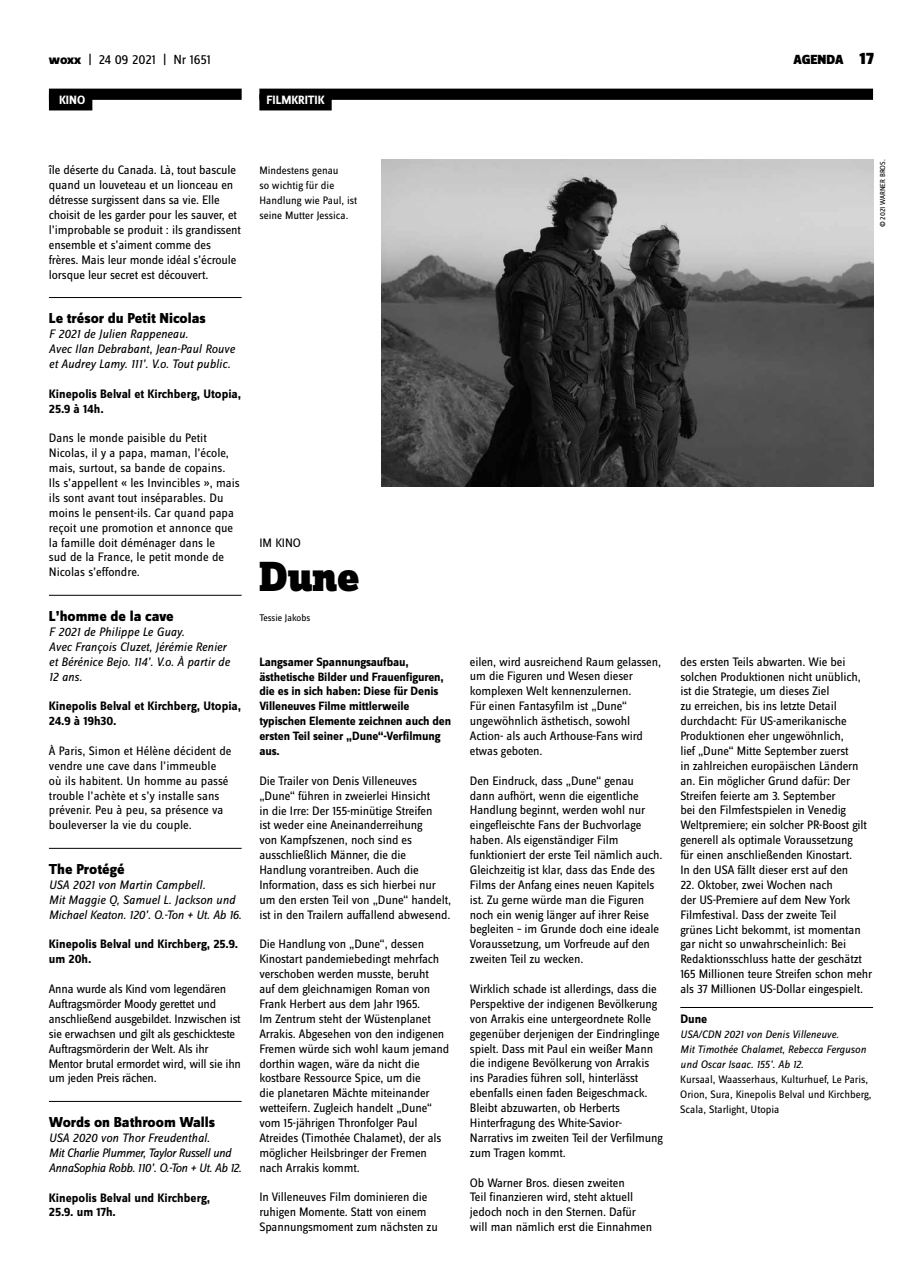
<style>
.page{position:relative;width:922px;height:1276px;background:#fff}
.page>*{position:absolute;margin:0;border:0;box-sizing:border-box;transform-origin:0 0}
.t1{font:900 43.75px "Zine Slab Dis";color:#000}
.t2{font:800 15px "Zine Sans Dis";color:#000}
.t3{font:13.75px "Zine Sans Dis";letter-spacing:-.01em;color:#000}
.t4{font:900 13.75px "Zine Sans Dis";color:#000}
.t5{font:12.75px/14.9px "Zine Sans Dis";letter-spacing:-.01em;color:#000}
.t6{font:italic 12.75px/14.9px "Zine Sans Dis";color:#000}
.t7{font:700 12.75px/14.9px "Zine Sans Dis";color:#000}
.t8{font:italic 12.75px/14.9px "Zine Sans Dis";letter-spacing:-.03em;color:#000}
.t9{font:700 12.5px/14.9px "Zine Sans Dis";letter-spacing:-.01em;color:#000}
.t10{font:700 12.5px "Zine Sans Dis";letter-spacing:-.01em;color:#fff}
.t11{font:11.25px/14.9px "Zine Sans Dis";color:#000}
.t12{font:italic 11.25px/15px "Zine Sans Dis";color:#000}
.t13{font:10px "Zine Sans Dis";color:#000}
.t14{font:7.5px "Zine Sans Dis";color:#000}
.s1{font-weight:800}
.s2{font-size:17.5px}
</style>
<div class="page">
<div style="left:259px;top:89px;width:613px;height:11px;background:#000"></div>
<div style="left:259px;top:94px;width:72px;height:16px;background:#000"></div>
<hr style="left:680px;top:1007px;width:192px;height:1px;background:#000">
<img style="left:381px;top:159px;width:491px;height:328px">
<div style="left:49px;top:89px;width:192px;height:11px;background:#000"></div>
<hr style="left:49px;top:297px;width:192px;height:1px;background:#000">
<hr style="left:49px;top:595px;width:192px;height:1px;background:#000">
<hr style="left:49px;top:848px;width:192px;height:1px;background:#000">
<hr style="left:49px;top:1101px;width:192px;height:1px;background:#000">
<div style="left:49px;top:94px;width:43px;height:16px;background:#000"></div>
<p class="t3" style="left:49px;top:53px;width:163px"><span class="s1">woxx</span> | 24 09 2021 | Nr 1651</p>
<p class="t4" style="left:793px;top:52px;width:82px">AGENDA <span class="s2">17</span></p>
<p class="t10" style="left:266px;top:93px;width:60px">FILMKRITIK</p>
<p class="t10" style="left:59px;top:93px;width:28px">KINO</p>
<p class="t5" style="left:49px;top:163px;width:193px">île déserte du Canada. Là, tout bascule quand un louveteau et un lionceau en détresse surgissent dans sa vie. Elle choisit de les garder pour les sauver, et l’improbable se produit : ils grandissent ensemble et s’aiment comme des frères. Mais leur monde idéal s’écroule lorsque leur secret est découvert.</p>
<p class="t2" style="left:49px;top:310px;width:158px">Le trésor du Petit Nicolas</p>
<p class="t6" style="left:49px;top:327px;width:187px">F 2021 de Julien Rappeneau.<br>Avec Ilan Debrabant, Jean-Paul Rouve et Audrey Lamy. 111’. V.o. Tout public.</p>
<p class="t7" style="left:49px;top:387px;width:194px">Kinepolis Belval et Kirchberg, Utopia,<br>25.9 à 14h.</p>
<p class="t5" style="left:49px;top:431px;width:192px">Dans le monde paisible du Petit Nicolas, il y a papa, maman, l’école, mais, surtout, sa bande de copains.<br>Ils s’appellent « les Invincibles », mais ils sont avant tout inséparables. Du moins le pensent-ils. Car quand papa reçoit une promotion et annonce que la famille doit déménager dans le<br>sud de la France, le petit monde de Nicolas s’effondre.</p>
<p class="t2" style="left:49px;top:608px;width:126px">L’homme de la cave</p>
<p class="t6" style="left:49px;top:624px;width:182px">F 2021 de Philippe Le Guay.<br>Avec François Cluzet, Jérémie Renier et Bérénice Bejo. 114’. V.o. À partir de<br>12 ans.</p>
<p class="t7" style="left:49px;top:699px;width:194px">Kinepolis Belval et Kirchberg, Utopia,<br>24.9 à 19h30.</p>
<p class="t5" style="left:49px;top:744px;width:184px">À Paris, Simon et Hélène décident de vendre une cave dans l’immeuble où ils habitent. Un homme au passé trouble l’achète et s’y installe sans prévenir. Peu à peu, sa présence va bouleverser la vie du couple.</p>
<p class="t2" style="left:49px;top:861px;width:77px">The Protégé</p>
<p class="t6" style="left:49px;top:877px;width:194px">USA 2021 von Martin Campbell.<br>Mit Maggie Q, Samuel L. Jackson und<br>Michael Keaton. 120’. O.-Ton + Ut. Ab 16.</p>
<p class="t7" style="left:49px;top:937px;width:191px">Kinepolis Belval und Kirchberg, 25.9. um 20h.</p>
<p class="t5" style="left:49px;top:982px;width:193px">Anna wurde als Kind vom legendären Auftragsmörder Moody gerettet und anschließend ausgebildet. Inzwischen ist sie erwachsen und gilt als geschickteste Auftragsmörderin der Welt. Als ihr Mentor brutal ermordet wird, will sie ihn um jeden Preis rächen.</p>
<p class="t2" style="left:49px;top:1114px;width:168px">Words on Bathroom Walls</p>
<p class="t8" style="left:49px;top:1130px;width:194px">USA 2020 von Thor Freudenthal.<br>Mit Charlie Plummer, Taylor Russell und<br>AnnaSophia Robb. 110’. O.-Ton + Ut. Ab 12.</p>
<p class="t7" style="left:49px;top:1190px;width:163px">Kinepolis Belval und Kirchberg,<br>25.9. um 17h.</p>
<p class="t11" style="left:259px;top:163px;width:99px">Mindestens genau<br>so wichtig für die<br>Handlung wie Paul, ist seine Mutter Jessica.</p>
<p class="t5" style="left:259px;top:535px;width:30px">Im Kino</p>
<h1 class="t1" style="left:259px;top:552px;width:102px">Dune</h1>
<p class="t13" style="left:259px;top:613px;width:52px">Tessie Jakobs</p>
<p class="t9" style="left:259px;top:654px;width:193px">Langsamer Spannungsaufbau, ästhetische Bilder und Frauenfiguren, die es in sich haben: Diese für Denis<br>Villeneuves Filme mittlerweile typischen Elemente zeichnen auch den ersten Teil seiner „Dune“-Verfilmung aus.</p>
<p class="t5" style="left:259px;top:773px;width:193px">Die Trailer von Denis Villeneuves „Dune“ führen in zweierlei Hinsicht<br>in die Irre: Der 155-minütige Streifen<br>ist weder eine Aneinanderreihung<br>von Kampfszenen, noch sind es ausschließlich Männer, die die Handlung vorantreiben. Auch die Information, dass es sich hierbei nur um den ersten Teil von „Dune“ handelt, ist in den Trailern auffallend abwesend.</p>
<p class="t5" style="left:259px;top:937px;width:191px">Die Handlung von „Dune“, dessen Kinostart pandemiebedingt mehrfach verschoben werden musste, beruht<br>auf dem gleichnamigen Roman von Frank Herbert aus dem Jahr 1965.<br>Im Zentrum steht der Wüstenplanet Arrakis. Abgesehen von den indigenen Fremen würde sich wohl kaum jemand dorthin wagen, wäre da nicht die kostbare Ressource Spice, um die<br>die planetaren Mächte miteinander wetteifern. Zugleich handelt „Dune“ vom 15-jährigen Thronfolger Paul Atreides (Timothée Chalamet), der als möglicher Heilsbringer der Fremen nach Arrakis kommt.</p>
<p class="t5" style="left:259px;top:1190px;width:180px">In Villeneuves Film dominieren die ruhigen Momente. Statt von einem<br>Spannungsmoment zum nächsten zu</p>
<p class="t14" style="left:879px;top:227px;width:69px;rotate:-90deg">© 2021 Warner Bros.</p>
<p class="t5" style="left:470px;top:654px;width:193px">eilen, wird ausreichend Raum gelassen, um die Figuren und Wesen dieser komplexen Welt kennenzulernen.<br>Für einen Fantasyfilm ist „Dune“ ungewöhnlich ästhetisch, sowohl<br>Action- als auch Arthouse-Fans wird etwas geboten.</p>
<p class="t5" style="left:470px;top:773px;width:194px">Den Eindruck, dass „Dune“ genau<br>dann aufhört, wenn die eigentliche Handlung beginnt, werden wohl nur eingefleischte Fans der Buchvorlage haben. Als eigenständiger Film funktioniert der erste Teil nämlich auch.<br>Gleichzeitig ist klar, dass das Ende des Films der Anfang eines neuen Kapitels ist. Zu gerne würde man die Figuren noch ein wenig länger auf ihrer Reise begleiten – im Grunde doch eine ideale Voraussetzung, um Vorfreude auf den zweiten Teil zu wecken.</p>
<p class="t5" style="left:470px;top:982px;width:194px">Wirklich schade ist allerdings, dass die Perspektive der indigenen Bevölkerung von Arrakis eine untergeordnete Rolle gegenüber derjenigen der Eindringlinge spielt. Dass mit Paul ein weißer Mann die indigene Bevölkerung von Arrakis ins Paradies führen soll, hinterlässt ebenfalls einen faden Beigeschmack.<br>Bleibt abzuwarten, ob Herberts Hinterfragung des White-Savior-Narrativs im zweiten Teil der Verfilmung zum Tragen kommt.</p>
<p class="t5" style="left:470px;top:1175px;width:184px">Ob Warner Bros. diesen zweiten<br>Teil finanzieren wird, steht aktuell jedoch noch in den Sternen. Dafür will man nämlich erst die Einnahmen</p>
<p class="t5" style="left:680px;top:654px;width:188px">des ersten Teils abwarten. Wie bei solchen Produktionen nicht unüblich, ist die Strategie, um dieses Ziel<br>zu erreichen, bis ins letzte Detail durchdacht: Für US-amerikanische Produktionen eher ungewöhnlich,<br>lief „Dune“ Mitte September zuerst<br>in zahlreichen europäischen Ländern an. Ein möglicher Grund dafür: Der Streifen feierte am 3. September<br>bei den Filmfestspielen in Venedig Weltpremiere; ein solcher PR-Boost gilt generell als optimale Voraussetzung für einen anschließenden Kinostart.<br>In den USA fällt dieser erst auf den</p>
<p class="t5" style="left:680px;top:878px;width:193px">22. Oktober, zwei Wochen nach<br>der US-Premiere auf dem New York Filmfestival. Dass der zweite Teil<br>grünes Licht bekommt, ist momentan gar nicht so unwahrscheinlich: Bei Redaktionsschluss hatte der geschätzt 165 Millionen teure Streifen schon mehr als 37 Millionen US-Dollar eingespielt.</p>
<p class="t7" style="left:680px;top:1012px;width:29px">Dune</p>
<p class="t12" style="left:680px;top:1026px;width:187px">USA/CDN 2021 von Denis Villeneuve.<br>Mit Timothée Chalamet, Rebecca Ferguson und Oscar Isaac. 155’. Ab 12.</p>
<p class="t11" style="left:680px;top:1072px;width:193px">Kursaal, Waasserhaus, Kulturhuef, Le Paris,<br>Orion, Sura, Kinepolis Belval und Kirchberg,<br>Scala, Starlight, Utopia</p>
</div>
